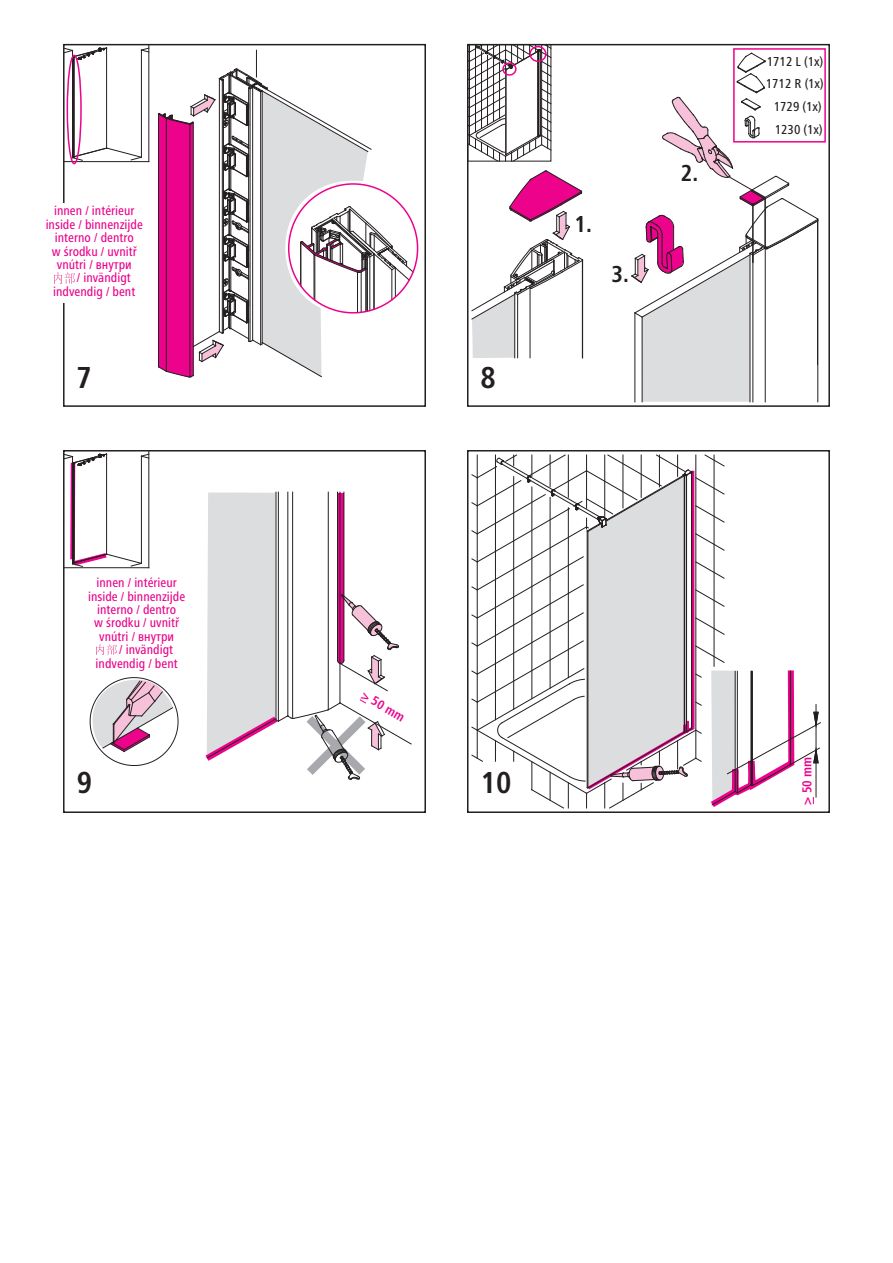
<style>
.page{position:relative;width:893px;height:1263px;background:#fff}
.page>*{position:absolute;margin:0;border:0;box-sizing:border-box;transform-origin:0 0}
.t1{font:700 condensed 31.5px "Frutiger Next LTW1 G";color:#231f20}
.t2{font:700 condensed 24px "Frutiger Next LTW1 G";color:#231f20}
.t3{font:500 condensed 13.5px/22.8px "Frutiger Next LTW1 G";color:#231f20;text-align:center}
.t4{font:700 condensed 13.5px "Frutiger Next LTW1 G";color:#ed028c}
.t5{font:500 condensed 13.35px "Frutiger Next LTW1 G";color:#eb028b}
</style>
<div class="page">
<div style="left:733px;top:48px;width:93px;height:95px;border:2px solid #ed028c"></div>
<svg style="left:471px;top:170px;width:112px;height:188px"></svg>
<svg style="left:631px;top:53px;width:187px;height:349px"></svg>
<hr style="left:642px;top:317px;width:1px;height:85px;background:#231f20">
<svg style="left:158px;top:50px;width:261px;height:327px"></svg>
<hr style="left:149px;top:45px;width:1px;height:117px;background:#231f20">
<hr style="left:64px;top:161px;width:85px;height:1px;background:#231f20">
<hr style="left:141px;top:50px;width:1px;height:107px;background:#231f20">
<svg style="left:141px;top:48px;width:8px;height:4px"></svg>
<hr style="left:74px;top:57px;width:1px;height:100px;background:#231f20">
<hr style="left:72px;top:57px;width:1px;height:101px;background:#231f20">
<hr style="left:73px;top:57px;width:1px;height:100px;background:#231f20">
<svg style="left:72px;top:148px;width:70px;height:13px"></svg>
<hr style="left:106px;top:48px;width:1px;height:100px;background:#231f20">
<hr style="left:635px;top:313px;width:1px;height:89px;background:#231f20">
<svg style="left:66px;top:48px;width:41px;height:12px"></svg>
<svg style="left:470px;top:47px;width:81px;height:115px"></svg>
<hr style="left:505px;top:70px;width:1px;height:84px;background:#231f20">
<svg style="left:90px;top:677px;width:88px;height:89px"></svg>
<hr style="left:149px;top:451px;width:1px;height:117px;background:#231f20">
<svg style="left:66px;top:454px;width:83px;height:115px"></svg>
<div style="left:63px;top:450px;width:363px;height:363px;border:2px solid #231f20"></div>
<div style="left:63px;top:44px;width:363px;height:363px;border:2px solid #231f20"></div>
<div style="left:67px;top:55px;width:15px;height:109px;border:2px solid #ed028c;border-radius:50%"></div>
<div style="left:467px;top:44px;width:363px;height:363px;border:2px solid #231f20"></div>
<div style="left:529px;top:46px;width:18px;height:16px;border:2px solid #ed028c;border-radius:50%"></div>
<div style="left:502px;top:62px;width:15px;height:14px;border:2px solid #ed028c;border-radius:50%"></div>
<div style="left:467px;top:450px;width:363px;height:363px;border:2px solid #231f20"></div>
<div style="left:42px;top:203px;width:104px;height:100px;background:#fff"></div>
<img style="left:55px;top:273px;width:19px;height:10px">
<img style="left:97px;top:645px;width:20px;height:10px">
<svg style="left:471px;top:454px;width:350px;height:359px"></svg>
<svg style="left:205px;top:492px;width:207px;height:288px"></svg>
<p class="t5" style="left:54px;top:203px;width:82px">innen / intérieur</p>
<p class="t5" style="left:46px;top:217px;width:99px">inside / binnenzijde</p>
<p class="t5" style="left:55px;top:230px;width:80px">interno / dentro</p>
<p class="t5" style="left:52px;top:243px;width:86px">w środku / uvnitř</p>
<p class="t5" style="left:57px;top:257px;width:76px">vnútri / внутри</p>
<p class="t5" style="left:77px;top:270px;width:55px">/ invändigt</p>
<p class="t5" style="left:53px;top:284px;width:84px">indvendig / bent</p>
<h1 class="t1" style="left:77px;top:360px;width:17px">7</h1>
<p class="t5" style="left:96px;top:575px;width:82px">innen / intérieur</p>
<p class="t5" style="left:88px;top:588px;width:99px">inside / binnenzijde</p>
<p class="t5" style="left:97px;top:602px;width:80px">interno / dentro</p>
<p class="t5" style="left:94px;top:615px;width:86px">w środku / uvnitř</p>
<p class="t5" style="left:99px;top:629px;width:76px">vnútri / внутри</p>
<p class="t5" style="left:119px;top:642px;width:55px">/ invändigt</p>
<p class="t5" style="left:96px;top:655px;width:84px">indvendig / bent</p>
<h1 class="t1" style="left:77px;top:764px;width:17px">9</h1>
<h1 class="t1" style="left:480px;top:360px;width:17px">8</h1>
<h2 class="t2" style="left:574px;top:210px;width:19px">1.</h2>
<h2 class="t2" style="left:612px;top:260px;width:19px">3.</h2>
<h2 class="t2" style="left:681px;top:159px;width:19px">2.</h2>
<p class="t3" style="left:767px;top:51px;width:58px">1712 L (1x)</p>
<p class="t3" style="left:766px;top:73px;width:59px">1712 R (1x)<br>1729 (1x)<br>1230 (1x)</p>
<p class="t4" style="left:366px;top:687px;width:49px;rotate:30deg">&gt; 50 mm</p>
<h1 class="t1" style="left:481px;top:764px;width:32px">10</h1>
<p class="t4" style="left:799px;top:804px;width:49px;rotate:-90deg">&gt; 50 mm</p>
</div>
